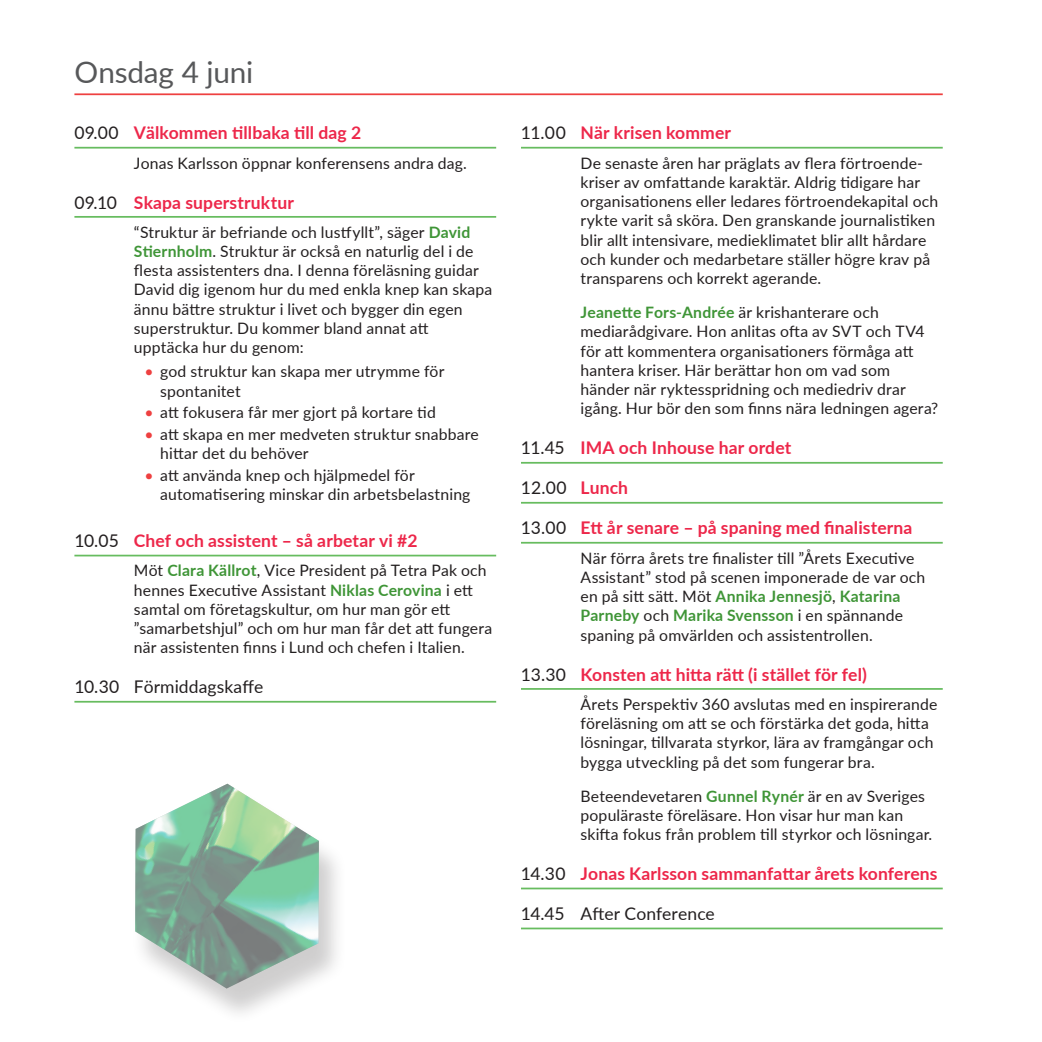
<style>
.page{position:relative;width:1042px;height:1042px;background:#fff}
.page>*{position:absolute;margin:0;border:0;box-sizing:border-box;transform-origin:0 0}
.t1{font:29.75px "Lato";letter-spacing:-.005em;color:#57585a}
.t2{font:700 17.5px "Lato";letter-spacing:.01em;color:#ed274a}
.t3{font:17.5px "Lato";letter-spacing:.005em;color:#231f20}
.t4{font:15.75px/19.2px "Lato";letter-spacing:.01em;color:#231f20}
.s1{font-weight:400;color:#231f20}
.s2{font-weight:700;color:#3f9537}
.s3{color:#ee4040}
.s4{font-weight:700;color:#ed274a}
</style>
<div class="page">
<hr style="left:74px;top:93px;width:869px;height:2px;background:#ee4040">
<hr style="left:74px;top:147px;width:422px;height:2px;background:#67bc5f">
<hr style="left:74px;top:216px;width:422px;height:2px;background:#67bc5f">
<hr style="left:74px;top:555px;width:422px;height:1px;background:#67bc5f">
<hr style="left:74px;top:701px;width:422px;height:1px;background:#67bc5f">
<hr style="left:521px;top:147px;width:422px;height:2px;background:#67bc5f">
<hr style="left:521px;top:462px;width:422px;height:2px;background:#67bc5f">
<hr style="left:521px;top:502px;width:422px;height:2px;background:#67bc5f">
<hr style="left:521px;top:542px;width:422px;height:1px;background:#67bc5f">
<hr style="left:521px;top:688px;width:422px;height:2px;background:#67bc5f">
<hr style="left:521px;top:887px;width:422px;height:2px;background:#67bc5f">
<hr style="left:521px;top:927px;width:422px;height:2px;background:#67bc5f">
<div style="left:131px;top:790px;width:217px;height:235px;background:#231f20;opacity:.41"></div>
<img style="left:135px;top:783px;width:184px;height:205px">
<h1 class="t1" style="left:74px;top:51px;width:180px">Onsdag 4 juni</h1>
<p class="t2" style="left:74px;top:120px;width:288px"><span class="s1">09.00</span> Välkommen tillbaka till dag 2</p>
<p class="t4" style="left:134px;top:153px;width:334px">Jonas Karlsson öppnar konferensens andra dag.</p>
<p class="t2" style="left:74px;top:189px;width:221px"><span class="s1">09.10</span> Skapa superstruktur</p>
<p class="t4" style="left:134px;top:222px;width:360px">“Struktur är befriande och lustfyllt”, säger <span class="s2">David Stiernholm</span>. Struktur är också en naturlig del i de flesta assistenters dna. I denna föreläsning guidar David dig igenom hur du med enkla knep kan skapa ännu bättre struktur i livet och bygger din egen superstruktur. Du kommer bland annat att upptäcka hur du genom:</p>
<p class="t4" style="left:160px;top:361px;width:286px;text-indent:-16px"><span class="s3">•</span> god struktur kan skapa mer utrymme för spontanitet</p>
<p class="t4" style="left:144px;top:402px;width:293px"><span class="s3">•</span> att fokusera får mer gjort på kortare tid</p>
<p class="t4" style="left:160px;top:424px;width:320px;text-indent:-16px"><span class="s3">•</span> att skapa en mer medveten struktur snabbare hittar det du behöver</p>
<p class="t4" style="left:160px;top:465px;width:312px;text-indent:-16px"><span class="s3">•</span> att använda knep och hjälpmedel för automatisering minskar din arbetsbelastning</p>
<p class="t2" style="left:74px;top:528px;width:345px"><span class="s1">10.05</span> Chef och assistent – så arbetar vi #2</p>
<p class="t4" style="left:134px;top:560px;width:360px">Möt <span class="s2">Clara Källrot</span>, Vice President på Tetra Pak och hennes Executive Assistant <span class="s2">Niklas Cerovina</span> i ett samtal om företagskultur, om hur man gör ett ”samarbetshjul” och om hur man får det att fungera när assistenten finns i Lund och chefen i Italien.</p>
<p class="t3" style="left:74px;top:674px;width:190px">10.30 Förmiddagskaffe</p>
<p class="t2" style="left:521px;top:120px;width:212px"><span class="s1">11.00</span> När krisen kommer</p>
<p class="t4" style="left:580px;top:153px;width:359px">De senaste åren har präglats av flera förtroende&shy;kriser av omfattande karaktär. Aldrig tidigare har organisationens eller ledares förtroendekapital och rykte varit så sköra. Den granskande journalistiken blir allt intensivare, medieklimatet blir allt hårdare och kunder och medarbetare ställer högre krav på transparens och korrekt agerande.</p>
<p class="t4" style="left:580px;top:302px;width:359px"><span class="s2">Jeanette Fors-Andrée</span> är krishanterare och mediarådgivare. Hon anlitas ofta av SVT och TV4 för att kommentera organisationers förmåga att hantera kriser. Här berättar hon om vad som händer när ryktesspridning och mediedriv drar igång. Hur bör den som finns nära ledningen agera?</p>
<p class="t2" style="left:521px;top:435px;width:272px"><span class="s1">11.45</span> IMA och Inhouse har ordet</p>
<p class="t3" style="left:521px;top:475px;width:109px">12.00 <span class="s4">Lunch</span></p>
<p class="t2" style="left:521px;top:515px;width:393px"><span class="s1">13.00</span> Ett år senare – på spaning med finalisterna</p>
<p class="t4" style="left:580px;top:547px;width:346px">När förra årets tre finalister till ”Årets Executive Assistant” stod på scenen imponerade de var och en på sitt sätt. Möt <span class="s2">Annika Jennesjö</span>, <span class="s2">Katarina Parneby</span> och <span class="s2">Marika Svensson</span> i en spännande spaning på omvärlden och assistentrollen.</p>
<p class="t2" style="left:521px;top:661px;width:347px"><span class="s1">13.30</span> Konsten att hitta rätt (i stället för fel)</p>
<p class="t4" style="left:580px;top:694px;width:358px">Årets Perspektiv 360 avslutas med en inspirerande föreläsning om att se och förstärka det goda, hitta lösningar, tillvarata styrkor, lära av framgångar och bygga utveckling på det som fungerar bra.</p>
<p class="t4" style="left:580px;top:785px;width:353px">Beteendevetaren <span class="s2">Gunnel Rynér</span> är en av Sveriges populäraste föreläsare. Hon visar hur man kan skifta fokus från problem till styrkor och lösningar.</p>
<p class="t2" style="left:521px;top:861px;width:418px"><span class="s1">14.30</span> Jonas Karlsson sammanfattar årets konferens</p>
<p class="t3" style="left:521px;top:901px;width:195px">14.45 After Conference</p>
</div>
